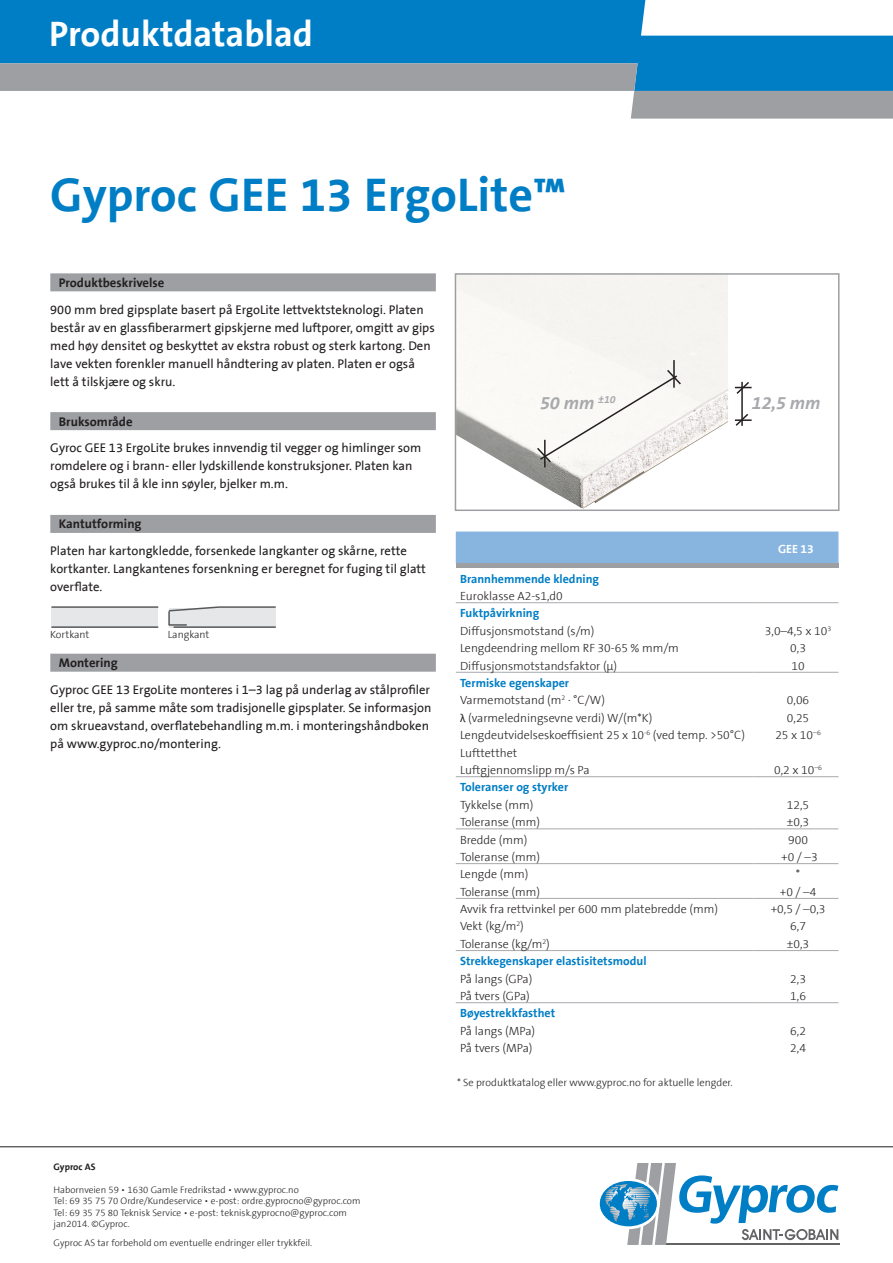
<style>
.page{position:relative;width:893px;height:1263px;background:#fff}
.page>*{position:absolute;margin:0;border:0;box-sizing:border-box;transform-origin:0 0}
.t1{font:700 48px "The Sans B7";color:#007ec5}
.t2{font:700 36px "The Sans B7";color:#fff}
.Underrubrik_2{font:italic 700 18px "The Sans B7";color:#a8a9ad}
.Brödtext{font:12.75px/18px "The Sans B5 Plain";color:#231f20}
.Rubrik_2{font:700 12.75px "The Sans B7";color:#231f20}
.Tabell_text_Ljudgran{font:300 12px "The Sans B3";color:#231f20}
.Tabell_text_Ljudgran-2{font:700 12px "The Sans B7";color:#007ec5}
.Tabell_text_Ljudgran-3{font:700 12px "The Sans B7";color:#fff}
.Brödtext_2{font:300 10.5px "The Sans B3";color:#231f20}
.t3{font:300 9.45px "The Sans B3";color:#231f20}
.t4{font:700 9.45px "The Sans B7";color:#231f20}
.s1{font-family:"Calibri";font-weight:400}
</style>
<div class="page">
<div style="left:50px;top:273px;width:386px;height:18px;background:#9d9fa2"></div>
<div style="left:50px;top:412px;width:386px;height:18px;background:#9d9fa2"></div>
<div style="left:50px;top:515px;width:386px;height:18px;background:#9d9fa2"></div>
<div style="left:50px;top:654px;width:386px;height:18px;background:#9d9fa2"></div>
<hr style="left:666px;top:1244px;width:173px;height:1px;background:#636366">
<svg style="left:600px;top:1163px;width:238px;height:82px"></svg>
<hr style="left:0;top:1146px;width:893px;height:1px;background:#231f20">
<svg style="left:0;top:0;width:893px;height:63px;fill:#007ec5"></svg>
<svg style="left:0;top:63px;width:893px;height:56px"></svg>
<img style="left:458px;top:276px;width:270px;height:232px">
<hr style="left:741px;top:382px;width:2px;height:44px;background:#231f20">
<svg style="left:735px;top:381px;width:17px;height:14px"></svg>
<svg style="left:734px;top:412px;width:18px;height:14px"></svg>
<div style="left:456px;top:531px;width:382px;height:32px;background:#87b5e0"></div>
<div style="left:456px;top:563px;width:382px;height:5px;background:#9d9fa2"></div>
<hr style="left:456px;top:828px;width:297px;height:1px;background:#a8a9ad">
<hr style="left:753px;top:828px;width:85px;height:1px;background:#a8a9ad">
<hr style="left:456px;top:863px;width:297px;height:1px;background:#a8a9ad">
<hr style="left:753px;top:863px;width:85px;height:1px;background:#a8a9ad">
<hr style="left:456px;top:898px;width:297px;height:1px;background:#a8a9ad">
<hr style="left:753px;top:898px;width:85px;height:1px;background:#a8a9ad">
<hr style="left:456px;top:672px;width:297px;height:1px;background:#a8a9ad">
<hr style="left:753px;top:672px;width:85px;height:1px;background:#a8a9ad">
<hr style="left:456px;top:776px;width:297px;height:1px;background:#a8a9ad">
<hr style="left:753px;top:776px;width:85px;height:1px;background:#a8a9ad">
<hr style="left:456px;top:950px;width:297px;height:1px;background:#a8a9ad">
<hr style="left:753px;top:950px;width:85px;height:1px;background:#a8a9ad">
<hr style="left:456px;top:1002px;width:297px;height:1px;background:#a8a9ad">
<hr style="left:753px;top:1002px;width:85px;height:1px;background:#a8a9ad">
<hr style="left:456px;top:602px;width:297px;height:1px;background:#a8a9ad">
<hr style="left:753px;top:602px;width:85px;height:1px;background:#a8a9ad">
<hr style="left:673px;top:360px;width:2px;height:28px;background:#231f20">
<hr style="left:544px;top:440px;width:2px;height:27px;background:#231f20">
<svg style="left:535px;top:368px;width:147px;height:96px"></svg>
<div style="left:51px;top:608px;width:107px;height:19px;background:#e6e7e9"></div>
<hr style="left:51px;top:606px;width:107px;height:2px;background:#57585a">
<hr style="left:51px;top:626px;width:107px;height:2px;background:#57585a">
<hr style="left:174px;top:626px;width:102px;height:2px;background:#57585a">
<svg style="left:168px;top:606px;width:108px;height:20px;background:#d9dadc"></svg>
<div style="left:455px;top:273px;width:384px;height:238px;border:2px solid #9d9fa2"></div>
<p class="t2" style="left:49px;top:15px;width:265px">Produktdatablad</p>
<p class="t1" style="left:50px;top:169px;width:517px">Gyproc GEE 13 ErgoLite™</p>
<p class="Rubrik_2" style="left:59px;top:276px;width:107px">Produktbeskrivelse</p>
<p class="Brödtext" style="left:50px;top:301px;width:386px">900 mm bred gipsplate basert på ErgoLite lettvektsteknologi. Platen består av en glassfiberarmert gipskjerne med luftporer, omgitt av gips med høy densitet og beskyttet av ekstra robust og sterk kartong. Den lave vekten forenkler manuell håndtering av platen. Platen er også lett å tilskjære og skru.</p>
<p class="Rubrik_2" style="left:59px;top:415px;width:75px">Bruksområde</p>
<p class="Brödtext" style="left:50px;top:440px;width:373px">Gyroc GEE 13 ErgoLite brukes innvendig til vegger og himlinger som romdelere og i brann- eller lydskillende konstruksjoner. Platen kan også brukes til å kle inn søyler, bjelker m.m.</p>
<p class="Rubrik_2" style="left:59px;top:517px;width:84px">Kantutforming</p>
<p class="Brödtext" style="left:50px;top:542px;width:377px">Platen har kartongkledde, forsenkede langkanter og skårne, rette kortkanter. Langkantenes forsenkning er beregnet for fuging til glatt overflate.</p>
<p class="Brödtext_2" style="left:50px;top:629px;width:41px">Kortkant</p>
<p class="Brödtext_2" style="left:168px;top:629px;width:43px">Langkant</p>
<p class="Rubrik_2" style="left:59px;top:656px;width:60px">Montering</p>
<p class="Brödtext" style="left:50px;top:681px;width:383px">Gyproc GEE 13 ErgoLite monteres i 1–3 lag på underlag av stålprofiler eller tre, på samme måte som tradisjonelle gipsplater. Se informasjon om skrueavstand, overflatebehandling m.m. i monteringshåndboken på www.gyproc.no/montering.</p>
<p class="Underrubrik_2" style="left:540px;top:394px;width:77px">50 mm <sup>±10</sup></p>
<p class="Underrubrik_2" style="left:752px;top:394px;width:70px">12,5 mm</p>
<p class="Tabell_text_Ljudgran-3" style="left:778px;top:543px;width:37px">GEE 13</p>
<p class="Tabell_text_Ljudgran-2" style="left:460px;top:572px;width:141px">Brannhemmende kledning</p>
<p class="Tabell_text_Ljudgran" style="left:460px;top:590px;width:104px">Euroklasse A2-s1,d0</p>
<p class="Tabell_text_Ljudgran-2" style="left:460px;top:607px;width:81px">Fuktpåvirkning</p>
<p class="Tabell_text_Ljudgran" style="left:460px;top:624px;width:136px">Diffusjonsmotstand (s/m)</p>
<p class="Tabell_text_Ljudgran" style="left:765px;top:624px;width:68px">3,0–4,5 x 10<sup>3</sup></p>
<p class="Tabell_text_Ljudgran" style="left:460px;top:642px;width:220px">Lengdeendring mellom RF 30-65 % mm/m</p>
<p class="Tabell_text_Ljudgran" style="left:790px;top:642px;width:17px">0,3</p>
<p class="Tabell_text_Ljudgran" style="left:460px;top:659px;width:159px">Diffusjonsmotstandsfaktor (μ)</p>
<p class="Tabell_text_Ljudgran" style="left:791px;top:659px;width:15px">10</p>
<p class="Tabell_text_Ljudgran-2" style="left:460px;top:676px;width:111px">Termiske egenskaper</p>
<p class="Tabell_text_Ljudgran" style="left:460px;top:694px;width:147px">Varmemotstand (m<sup>2</sup> · °C/W)</p>
<p class="Tabell_text_Ljudgran" style="left:787px;top:694px;width:24px">0,06</p>
<p class="Tabell_text_Ljudgran" style="left:460px;top:711px;width:194px"><span class="s1">λ</span> (varmeledningsevne verdi) W/(m*K)</p>
<p class="Tabell_text_Ljudgran" style="left:787px;top:711px;width:24px">0,25</p>
<p class="Tabell_text_Ljudgran" style="left:460px;top:729px;width:286px">Lengdeutvidelseskoeffisient 25 x 10<sup>-6</sup> (ved temp. &gt;50°C)</p>
<p class="Tabell_text_Ljudgran" style="left:775px;top:729px;width:47px">25 x 10<sup>–6</sup></p>
<p class="Tabell_text_Ljudgran" style="left:460px;top:746px;width:59px">Lufttetthet</p>
<p class="Tabell_text_Ljudgran" style="left:460px;top:764px;width:131px">Luftgjennomslipp m/s Pa</p>
<p class="Tabell_text_Ljudgran" style="left:774px;top:764px;width:49px">0,2 x 10<sup>–6</sup></p>
<p class="Tabell_text_Ljudgran-2" style="left:460px;top:781px;width:110px">Toleranser og styrker</p>
<p class="Tabell_text_Ljudgran" style="left:460px;top:798px;width:75px">Tykkelse (mm)</p>
<p class="Tabell_text_Ljudgran" style="left:787px;top:798px;width:24px">12,5</p>
<p class="Tabell_text_Ljudgran" style="left:460px;top:816px;width:82px">Toleranse (mm)</p>
<p class="Tabell_text_Ljudgran" style="left:787px;top:816px;width:24px">±0,3</p>
<p class="Tabell_text_Ljudgran" style="left:460px;top:833px;width:69px">Bredde (mm)</p>
<p class="Tabell_text_Ljudgran" style="left:788px;top:833px;width:21px">900</p>
<p class="Tabell_text_Ljudgran" style="left:460px;top:851px;width:82px">Toleranse (mm)</p>
<p class="Tabell_text_Ljudgran" style="left:781px;top:851px;width:38px">+0 / –3</p>
<p class="Tabell_text_Ljudgran" style="left:460px;top:868px;width:70px">Lengde (mm)</p>
<p class="Tabell_text_Ljudgran" style="left:796px;top:868px;width:6px">*</p>
<p class="Tabell_text_Ljudgran" style="left:460px;top:885px;width:82px">Toleranse (mm)</p>
<p class="Tabell_text_Ljudgran" style="left:780px;top:885px;width:38px">+0 / –4</p>
<p class="Tabell_text_Ljudgran" style="left:460px;top:903px;width:259px">Avvik fra rettvinkel per 600 mm platebredde (mm)</p>
<p class="Tabell_text_Ljudgran" style="left:771px;top:903px;width:56px">+0,5 / –0,3</p>
<p class="Tabell_text_Ljudgran" style="left:460px;top:920px;width:65px">Vekt (kg/m<sup>2</sup>)</p>
<p class="Tabell_text_Ljudgran" style="left:790px;top:920px;width:17px">6,7</p>
<p class="Tabell_text_Ljudgran" style="left:460px;top:937px;width:91px">Toleranse (kg/m<sup>2</sup>)</p>
<p class="Tabell_text_Ljudgran" style="left:787px;top:937px;width:24px">±0,3</p>
<p class="Tabell_text_Ljudgran-2" style="left:460px;top:955px;width:188px">Strekkegenskaper elastisitetsmodul</p>
<p class="Tabell_text_Ljudgran" style="left:460px;top:972px;width:74px">På langs (GPa)</p>
<p class="Tabell_text_Ljudgran" style="left:790px;top:972px;width:17px">2,3</p>
<p class="Tabell_text_Ljudgran" style="left:460px;top:990px;width:71px">På tvers (GPa)</p>
<p class="Tabell_text_Ljudgran" style="left:790px;top:990px;width:17px">1,6</p>
<p class="Tabell_text_Ljudgran-2" style="left:460px;top:1007px;width:97px">Bøyestrekkfasthet</p>
<p class="Tabell_text_Ljudgran" style="left:460px;top:1024px;width:77px">På langs (MPa)</p>
<p class="Tabell_text_Ljudgran" style="left:790px;top:1024px;width:17px">6,2</p>
<p class="Tabell_text_Ljudgran" style="left:460px;top:1042px;width:74px">På tvers (MPa)</p>
<p class="Tabell_text_Ljudgran" style="left:790px;top:1042px;width:17px">2,4</p>
<p class="Brödtext_2" style="left:457px;top:1077px;width:277px">* Se produktkatalog eller www.gyproc.no for aktuelle lengder.</p>
<p class="t4" style="left:54px;top:1162px;width:44px">Gyproc AS</p>
<p class="t3" style="left:54px;top:1185px;width:247px">Habornveien 59 • 1630 Gamle Fredrikstad • www.gyproc.no</p>
<p class="t3" style="left:54px;top:1196px;width:308px">Tel: 69 35 75 70 Ordre/Kundeservice • e-post: ordre.gyprocno@gyproc.com</p>
<p class="t3" style="left:54px;top:1207px;width:295px">Tel: 69 35 75 80 Teknisk Service • e-post: teknisk.gyprocno@gyproc.com</p>
<p class="t3" style="left:54px;top:1219px;width:78px">jan2014. ©Gyproc.</p>
<p class="t3" style="left:54px;top:1238px;width:260px">Gyproc AS tar forbehold om eventuelle endringer eller trykkfeil.</p>
</div>
